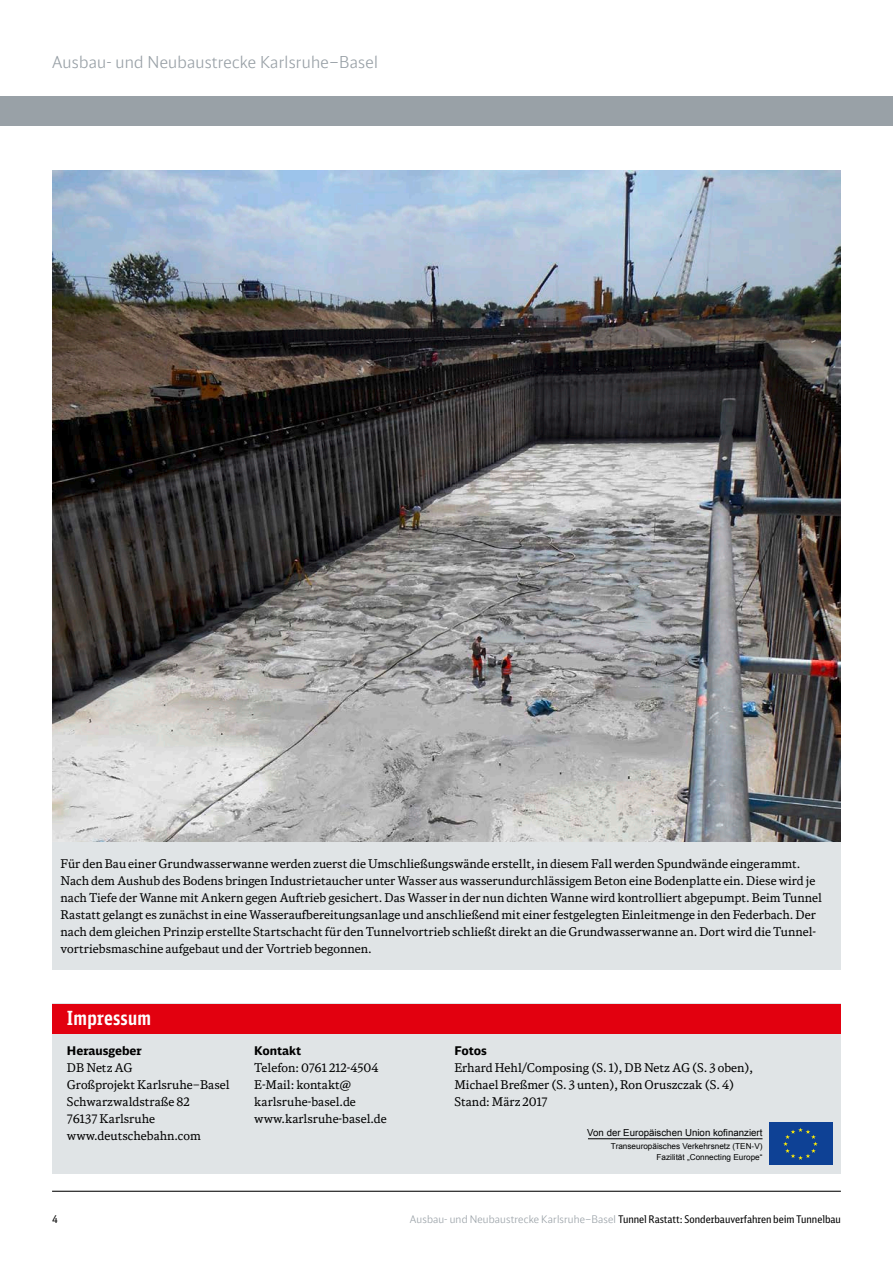
<style>
.page{position:relative;width:893px;height:1263px;background:#fff}
.page>*{position:absolute;margin:0;border:0;box-sizing:border-box;transform-origin:0 0}
.t1{font:700 19.5px "DB Sans Comp";letter-spacing:.01em;color:#fff}
.t2{font:300 16.5px "DB Head";letter-spacing:.015em;color:#99a1a7}
.t3{font:12px/17px "DB News";color:#000}
.t4{font:700 12px "DB Sans";color:#000}
.t5{font:10.5px "DB Sans Cond";color:#000}
.t6{font:9.6px "Arial";color:#000}
.t7{font:8.25px/11.6px "Arial";color:#000;text-align:right}
.s1{font-family:"DB Head";font-weight:300;color:#99a1a7}
</style>
<div class="page">
<div style="left:0;top:96px;width:893px;height:29px;background:#99a1a7"></div>
<div style="left:52px;top:1004px;width:789px;height:170px;background:#e0e4e6"></div>
<div style="left:52px;top:1004px;width:253px;height:29px;background:#e2000f"></div>
<div style="left:294px;top:1004px;width:547px;height:29px;background:#e2000f"></div>
<hr style="left:52px;top:1191px;width:789px;height:1px;background:#000">
<img style="left:52px;top:170px;width:789px;height:672px">
<div style="left:52px;top:842px;width:789px;height:127px;background:#e0e4e6"></div>
<hr style="left:588px;top:1138px;width:174px;height:1px;background:#000">
<div style="left:769px;top:1123px;width:63px;height:42px;background:#0e4195"></div>
<svg style="left:783px;top:1128px;width:35px;height:32px"></svg>
<h2 class="t2" style="left:52px;top:52px;width:327px">Ausbau- und Neubaustrecke Karlsruhe–Basel</h2>
<p class="t3" style="left:61px;top:854px;width:763px">Für den Bau einer Grundwasserwanne werden zuerst die Umschließungswände erstellt, in diesem Fall werden Spundwände eingerammt.<br>Nach dem Aushub des Bodens bringen Industrietaucher unter Wasser aus wasserundurchlässigem Beton eine Bodenplatte ein. Diese wird je nach Tiefe der Wanne mit Ankern gegen Auftrieb gesichert. Das Wasser in der nun dichten Wanne wird kontrolliert abgepumpt. Beim Tunnel Rastatt gelangt es zunächst in eine Wasseraufbereitungsanlage und anschließend mit einer festgelegten Einleitmenge in den Federbach. Der nach dem gleichen Prinzip erstellte Startschacht für den Tunnelvortrieb schließt direkt an die Grundwasserwanne an. Dort wird die Tunnel&shy;vortriebsmaschine aufgebaut und der Vortrieb begonnen.</p>
<h1 class="t1" style="left:67px;top:1006px;width:86px">Impressum</h1>
<p class="t4" style="left:67px;top:1043px;width:76px">Herausgeber</p>
<p class="t3" style="left:67px;top:1059px;width:164px">DB Netz AG<br>Großprojekt Karlsruhe–Basel<br>Schwarzwaldstraße 82<br>76137 Karlsruhe www.deutschebahn.com</p>
<p class="t4" style="left:254px;top:1043px;width:49px">Kontakt</p>
<p class="t3" style="left:254px;top:1059px;width:134px">Telefon: 0761 212-4504<br>E-Mail: kontakt@ karlsruhe-basel.de www.karlsruhe-basel.de</p>
<p class="t4" style="left:454px;top:1042px;width:34px">Fotos</p>
<p class="t3" style="left:454px;top:1059px;width:300px">Erhard Hehl/Composing (S. 1), DB Netz AG (S. 3 oben),<br>Michael Breßmer (S. 3 unten), Ron Oruszczak (S. 4)<br>Stand: März 2017</p>
<p class="t6" style="left:587px;top:1126px;width:177px">Von der Europäischen Union kofinanziert</p>
<p class="t7" style="left:611px;top:1140px;width:153px">Transeuropäisches Verkehrsnetz (TEN-V)<br>Fazilität „Connecting Europe“</p>
<p class="t5" style="left:52px;top:1212px;width:7px">4</p>
<p class="t5" style="left:410px;top:1212px;width:432px"><span class="s1">Ausbau- und Neubaustrecke Karlsruhe–Basel</span> Tunnel Rastatt: Sonderbauverfahren beim Tunnelbau</p>
</div>
